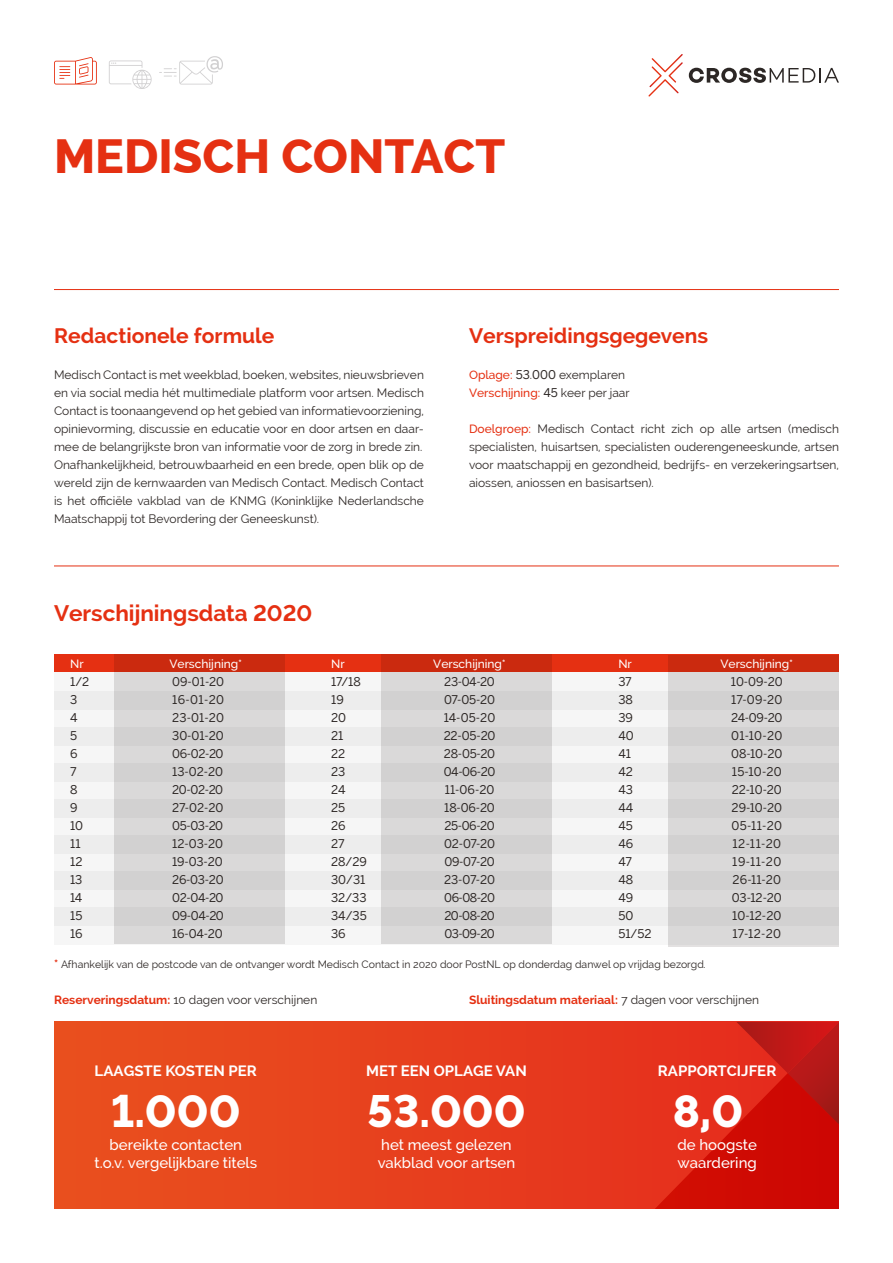
<style>
.page{position:relative;width:893px;height:1263px;background:#fff}
.page>*{position:absolute;margin:0;border:0;box-sizing:border-box;transform-origin:0 0}
.t1{font:800 48px "Raleway";color:#e53012}
.t2{font:800 45px "Raleway";color:#fff}
.t3{font:700 22.5px "Raleway";color:#e53012}
.t4{font:700 21px "Raleway";color:#e53012}
.t5{font:500 15px/18px "Raleway";color:#fff}
.t6{font:700 15px "Raleway";color:#fff}
.t7{font:12px/18px "Raleway";color:#2d2725}
.t8{font:12px/18px "Benton Sans";letter-spacing:-.01em;color:#2d2725}
.t9{font:700 12px "Raleway";color:#e53012}
.t10{font:500 12px "Raleway";color:#fff}
.t11{font:10.5px "Raleway";color:#2d2725}
.s1{font-weight:500;color:#e53012}
.s2{font-family:"Benton Sans"}
.s3{font-weight:700;font-size:12px;color:#e53012}
.s4{font-weight:700;color:#e53012}
.s5{font-weight:400;color:#2d2725}
</style>
<div class="page">
<svg style="left:648px;top:54px;width:35px;height:43px"></svg>
<svg style="left:689px;top:68px;width:150px;height:15px"></svg>
<svg style="left:54px;top:1022px;width:601px;height:187px;background:#e7411d"></svg>
<svg style="left:655px;top:1022px;width:184px;height:187px;background:#d51c11"></svg>
<svg style="left:109px;top:60px;width:43px;height:29px"></svg>
<svg style="left:54px;top:57px;width:43px;height:28px"></svg>
<svg style="left:159px;top:56px;width:64px;height:29px"></svg>
<hr style="left:54px;top:289px;width:785px;height:1px;background:#e53012">
<hr style="left:54px;top:566px;width:785px;height:1px;background:#e53012">
<div style="left:54px;top:655px;width:785px;height:18px;background:#e53012"></div>
<div style="left:54px;top:673px;width:785px;height:18px;background:#f6f6f6"></div>
<div style="left:54px;top:709px;width:785px;height:18px;background:#f6f6f6"></div>
<div style="left:54px;top:745px;width:785px;height:18px;background:#f6f6f6"></div>
<div style="left:54px;top:781px;width:785px;height:18px;background:#f6f6f6"></div>
<div style="left:54px;top:817px;width:785px;height:19px;background:#f6f6f6"></div>
<div style="left:54px;top:854px;width:785px;height:18px;background:#f6f6f6"></div>
<div style="left:54px;top:890px;width:785px;height:18px;background:#f6f6f6"></div>
<div style="left:54px;top:926px;width:785px;height:18px;background:#f6f6f6"></div>
<div style="left:54px;top:691px;width:785px;height:18px;background:#ededed"></div>
<div style="left:54px;top:727px;width:785px;height:18px;background:#ededed"></div>
<div style="left:54px;top:763px;width:785px;height:18px;background:#ededed"></div>
<div style="left:54px;top:799px;width:785px;height:18px;background:#ededed"></div>
<div style="left:54px;top:836px;width:785px;height:18px;background:#ededed"></div>
<div style="left:54px;top:872px;width:785px;height:18px;background:#ededed"></div>
<div style="left:54px;top:908px;width:785px;height:18px;background:#ededed"></div>
<div style="left:115px;top:655px;width:170px;height:289px;background:#d2d1d1"></div>
<div style="left:382px;top:655px;width:170px;height:289px;background:#d2d1d1"></div>
<div style="left:669px;top:655px;width:170px;height:291px;background:#d2d1d1"></div>
<h1 class="t1" style="left:54px;top:129px;width:453px">MEDISCH CONTACT</h1>
<h3 class="t4" style="left:54px;top:324px;width:222px">Redactionele formule</h3>
<p class="t7" style="left:54px;top:366px;width:371px">Medisch Contact is met weekblad, boeken, websites, nieuwsbrieven en via social media hét multimediale platform voor artsen. Medisch Contact is toonaangevend op het gebied van informatievoorziening, opinievorming, discussie en educatie voor en door artsen en daar&shy;mee de belangrijkste bron van informatie voor de zorg in brede zin.<br>Onafhankelijkheid, betrouwbaarheid en een brede, open blik op de wereld zijn de kernwaarden van Medisch Contact. Medisch Contact is het officiële vakblad van de KNMG (Koninklijke Nederlandsche Maatschappij tot Bevordering der Geneeskunst).</p>
<h3 class="t4" style="left:469px;top:324px;width:241px">Verspreidingsgegevens</h3>
<p class="t7" style="left:469px;top:366px;width:162px"><span class="s1">Oplage:</span> <span class="s2">53</span>.<span class="s2">000</span> exemplaren<br><span class="s1">Verschijning:</span> <span class="s2">45</span> keer per jaar</p>
<p class="t7" style="left:469px;top:420px;width:371px;text-align:justify"><span class="s1">Doelgroep:</span> Medisch Contact richt zich op alle artsen (medisch specialisten, huisartsen, specialisten ouderengeneeskunde, artsen voor maatschappij en gezondheid, bedrijfs- en verzekeringsartsen, aiossen, aniossen en basisartsen).</p>
<h3 class="t3" style="left:54px;top:600px;width:260px">Verschijningsdata 2020</h3>
<p class="t10" style="left:70px;top:657px;width:15px">Nr</p>
<p class="t8" style="left:70px;top:673px;width:21px">1/2<br>3<br>4<br>5<br>6<br>7<br>8<br>9<br>10<br>11<br>12<br>13<br>14<br>15<br>16</p>
<p class="t10" style="left:169px;top:657px;width:74px">Verschijning*</p>
<p class="t8" style="left:172px;top:673px;width:54px">09-01-20<br>16-01-20<br>23-01-20<br>30-01-20<br>06-02-20<br>13-02-20<br>20-02-20<br>27-02-20<br>05-03-20<br>12-03-20<br>19-03-20<br>26-03-20<br>02-04-20<br>09-04-20<br>16-04-20</p>
<p class="t10" style="left:331px;top:657px;width:15px">Nr</p>
<p class="t8" style="left:331px;top:673px;width:37px">17/18<br>19<br>20<br>21<br>22<br>23<br>24<br>25<br>26<br>27<br>28/29<br>30/31<br>32/33<br>34/35<br>36</p>
<p class="t10" style="left:433px;top:657px;width:74px">Verschijning*</p>
<p class="t8" style="left:444px;top:673px;width:53px;text-align:justify">23-04-20<br>07-05-20<br>14-05-20<br>22-05-20<br>28-05-20<br>04-06-20<br>11-06-20<br>18-06-20<br>25-06-20<br>02-07-20<br>09-07-20<br>23-07-20<br>06-08-20<br>20-08-20<br>03-09-20</p>
<p class="t10" style="left:618px;top:657px;width:15px">Nr</p>
<p class="t8" style="left:618px;top:673px;width:35px">37<br>38<br>39<br>40<br>41<br>42<br>43<br>44<br>45<br>46<br>47<br>48<br>49<br>50<br>51/52</p>
<p class="t10" style="left:720px;top:657px;width:74px">Verschijning*</p>
<p class="t8" style="left:731px;top:673px;width:53px">10-09-20<br>17-09-20<br>24-09-20<br>01-10-20<br>08-10-20<br>15-10-20<br>22-10-20<br>29-10-20<br>05-11-20<br>12-11-20<br>19-11-20<br>26-11-20<br>03-12-20<br>10-12-20<br>17-12-20</p>
<p class="t11" style="left:54px;top:958px;width:653px"><span class="s3">*</span> Afhankelijk van de postcode van de ontvanger wordt Medisch Contact in 2020 door PostNL op donderdag danwel op vrijdag bezorgd.</p>
<p class="t7" style="left:54px;top:991px;width:265px"><span class="s4">Reserveringsdatum:</span> 10 dagen voor verschijnen</p>
<p class="t9" style="left:469px;top:993px;width:291px">Sluitingsdatum materiaal: <span class="s5">7 dagen voor verschijnen</span></p>
<p class="t6" style="left:95px;top:1062px;width:164px">LAAGSTE KOSTEN PER</p>
<p class="t6" style="left:366px;top:1062px;width:162px">MET EEN OPLAGE VAN</p>
<p class="t6" style="left:658px;top:1062px;width:120px">RAPPORTCIJFER</p>
<h2 class="t2" style="left:111px;top:1085px;width:131px">1.000</h2>
<h2 class="t2" style="left:367px;top:1085px;width:160px">53.000</h2>
<h2 class="t2" style="left:673px;top:1085px;width:72px">8,0</h2>
<p class="t5" style="left:94px;top:1136px;width:164px;text-align:center">bereikte contacten t.o.v. vergelijkbare titels</p>
<p class="t5" style="left:378px;top:1135px;width:139px">het meest gelezen vakblad voor artsen</p>
<p class="t5" style="left:677px;top:1135px;width:81px">de hoogste waardering</p>
</div>
